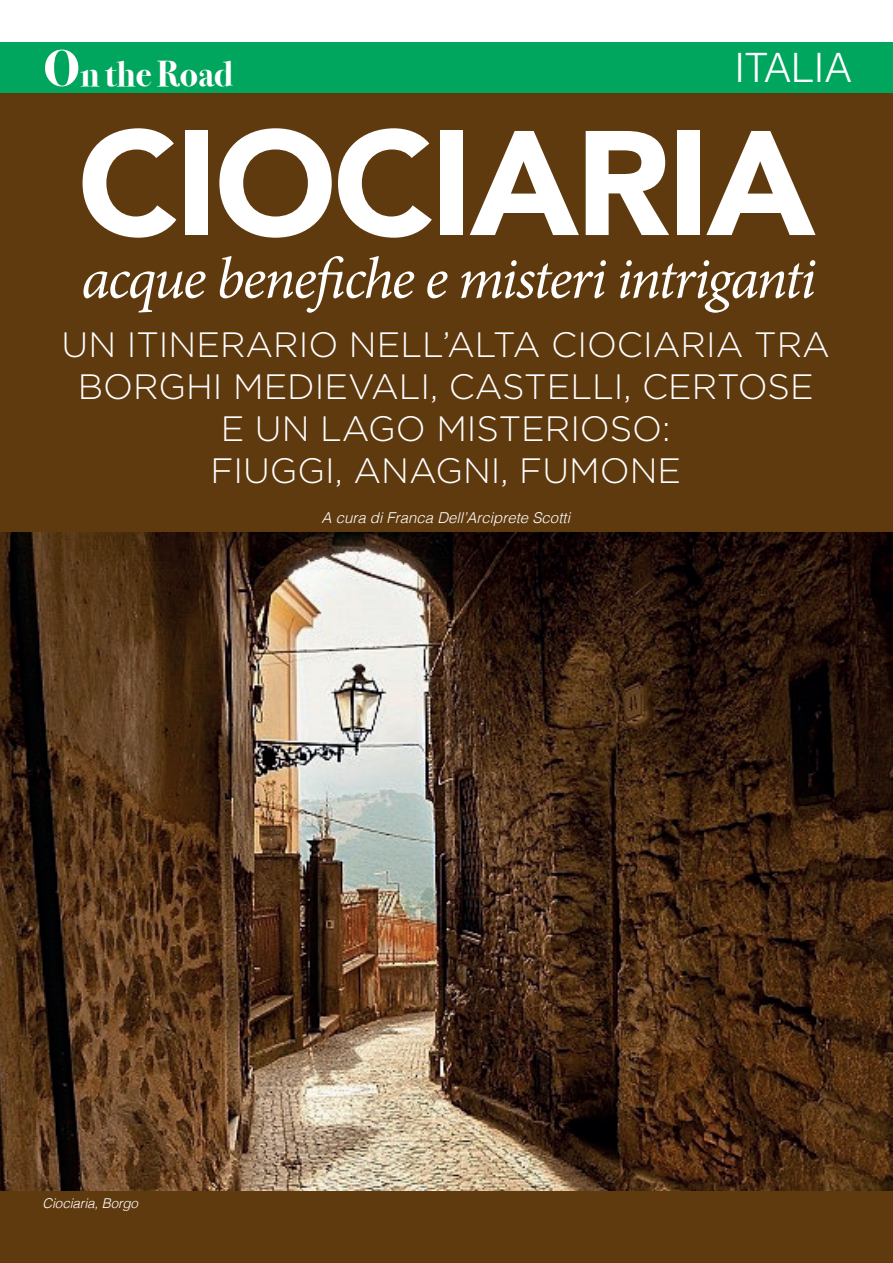
<style>
.page{position:relative;width:893px;height:1263px;background:#fff}
.page>*{position:absolute;margin:0;border:0;box-sizing:border-box;transform-origin:0 0}
.t1{font:900 147px "Avenir";letter-spacing:-.025em;color:#fff}
.t2{font:italic 58.5px "Minion Pro";letter-spacing:-.035em;color:#fff}
.t3{font:300 40.5px "Helvetica LT Std";color:#fff}
.t4{font:700 36px "Bodoni Svty Two ITCTT";color:#fff}
.t5{font:300 35.25px/41.8px "Gotham";color:#fff;text-align:center}
.t6{font:italic 300 15px "Helvetica";color:#fff}
.t7{font:italic 300 13.5px "Helvetica";letter-spacing:-.01em;color:#fff}
.s1{font-size:51.6px}
</style>
<div class="page">
<div style="left:0;top:42px;width:893px;height:52px;background:#00a65d"></div>
<div style="left:0;top:93px;width:893px;height:1170px;background:#603a0f"></div>
<img style="left:0;top:533px;width:893px;height:658px">
<p class="t4" style="left:43px;top:44px;width:191px"><span class="s1">O</span>n the Road</p>
<p class="t3" style="left:734px;top:43px;width:119px">ITALIA</p>
<h1 class="t1" style="left:78px;top:95px;width:739px">CIOCIARIA</h1>
<h2 class="t2" style="left:81px;top:239px;width:736px">acque benefiche e misteri intriganti</h2>
<p class="t5" style="left:62px;top:323px;width:770px">UN ITINERARIO NELL’ALTA CIOCIARIA TRA<br>BORGHI MEDIEVALI, CASTELLI, CERTOSE<br>E UN LAGO MISTERIOSO:<br>FIUGGI, ANAGNI, FUMONE</p>
<p class="t6" style="left:322px;top:505px;width:250px">A cura di Franca Dell’Arciprete Scotti</p>
<p class="t7" style="left:43px;top:1191px;width:97px">Ciociaria, Borgo</p>
</div>
